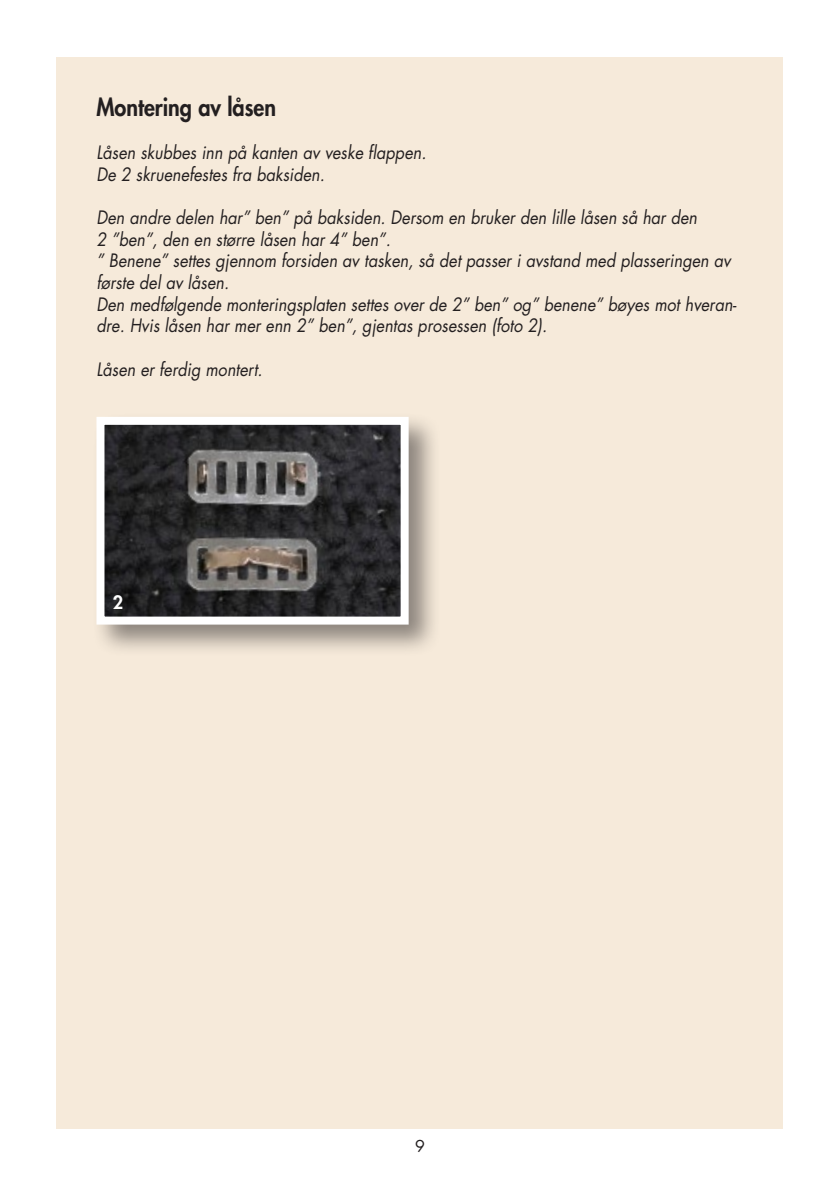
<style>
.page{position:relative;width:840px;height:1191px;background:#fff}
.page>*{position:absolute;margin:0;border:0;box-sizing:border-box;transform-origin:0 0}
.t1{font:800 24px "Futura Std";color:#231f20;scale:.9 1}
.t2{font:italic 18px/21.6px "Futura Std";color:#231f20;scale:.9 1}
.t3{font:800 18px "Futura Std";color:#fff}
.t4{font:16px "Futura Std";color:#231f20}
</style>
<div class="page">
<div style="left:57px;top:57px;width:725px;height:1071px;background:#f6eada"></div>
<div style="left:91px;top:412px;width:350px;height:245px;background:#231f20;opacity:.5"></div>
<img style="left:105px;top:426px;width:294px;height:189px">
<div style="left:96px;top:417px;width:312px;height:207px;border:8px solid #fff"></div>
<p class="t1" style="left:96px;top:92px;width:201px">Montering av låsen</p>
<p class="t2" style="left:96px;top:142px;width:368px">Låsen skubbes inn på kanten av veske flappen.</p>
<p class="t2" style="left:96px;top:164px;width:255px">De 2 skruenefestes fra baksiden.</p>
<p class="t2" style="left:96px;top:207px;width:668px">Den andre delen har” ben” på baksiden. Dersom en bruker den lille låsen så har den</p>
<p class="t2" style="left:96px;top:229px;width:328px">2 ”ben”, den en større låsen har 4” ben”.</p>
<p class="t2" style="left:96px;top:250px;width:705px">” Benene” settes gjennom forsiden av tasken, så det passer i avstand med plasseringen av første del av låsen.</p>
<p class="t2" style="left:96px;top:293px;width:712px">Den medfølgende monteringsplaten settes over de 2” ben” og” benene” bøyes mot hveran&shy;dre. Hvis låsen har mer enn 2” ben”, gjentas prosessen (foto 2).</p>
<p class="t2" style="left:96px;top:358px;width:186px">Låsen er ferdig montert.</p>
<p class="t3" style="left:113px;top:591px;width:12px">2</p>
<p class="t4" style="left:415px;top:1135px;width:11px">9</p>
</div>
